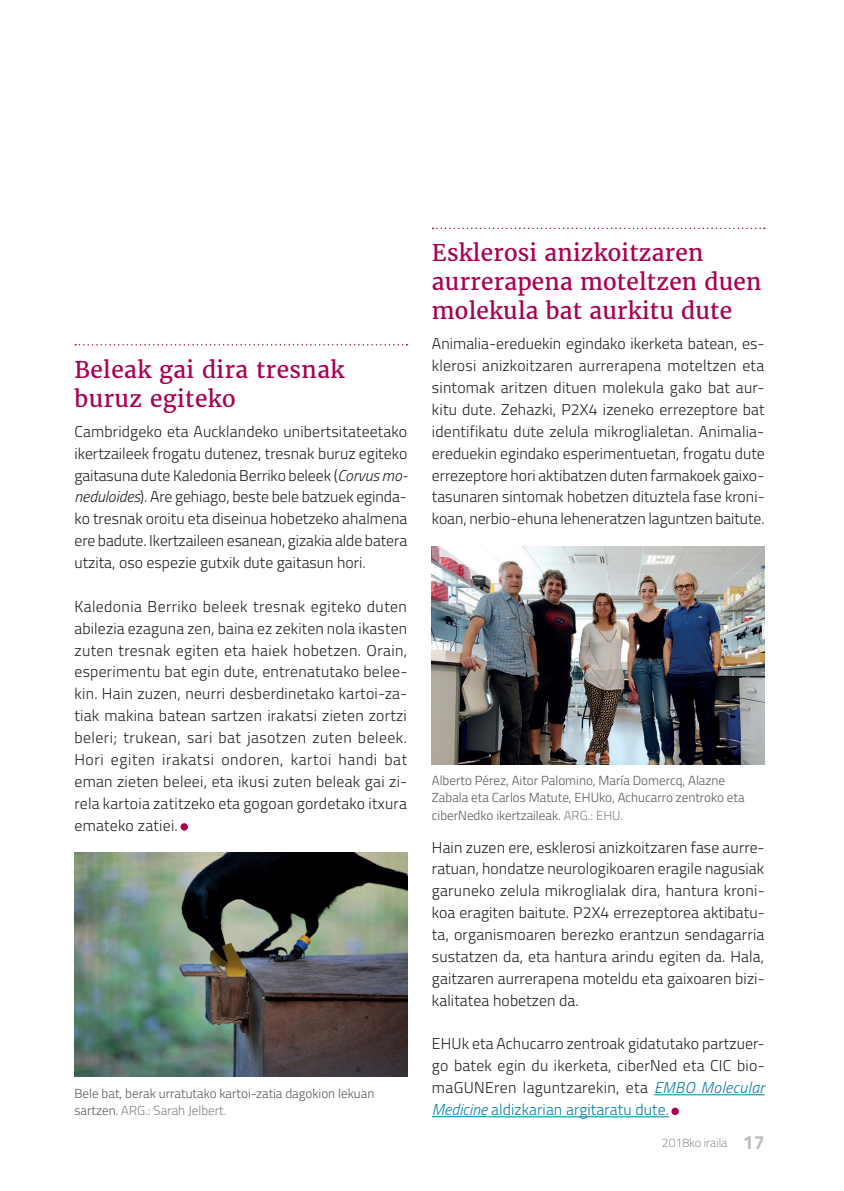
<style>
.page{position:relative;width:844px;height:1191px;background:#fff}
.page>*{position:absolute;margin:0;border:0;box-sizing:border-box;transform-origin:0 0}
.t1{font:22.75px/28.9px "Merriweather";letter-spacing:.01em;color:#a80150}
.t2{font:300 15.75px/21.9px "Titillium";letter-spacing:.005em;color:#231f20;text-align:justify}
.t3{font:300 13.12px/17.5px "Titillium";color:#57585a}
.t4{font:100 12.25px "Titillium";color:#57585a}
.s1{font-style:italic}
.s2{color:#808285}
.s3{font-style:italic;color:#007caa}
.s4{color:#007caa}
.s5{font-weight:700;font-size:19.25px;color:#bcbdc0}
</style>
<div class="page">
<svg style="left:75px;top:344px;width:332px;height:1px"></svg>
<div style="left:180px;top:823px;width:8px;height:7px;background:#a80150;border-radius:50%"></div>
<img style="left:74px;top:852px;width:333px;height:224px">
<hr style="left:654px;top:1094px;width:110px;height:1px;background:#007caa">
<hr style="left:432px;top:1116px;width:55px;height:1px;background:#007caa">
<hr style="left:487px;top:1116px;width:181px;height:1px;background:#007caa">
<div style="left:671px;top:1107px;width:7px;height:8px;background:#a80150;border-radius:50%"></div>
<svg style="left:432px;top:228px;width:332px;height:1px"></svg>
<img style="left:432px;top:546px;width:332px;height:219px">
<h1 class="t1" style="left:74px;top:355px;width:271px">Beleak gai dira tresnak buruz egiteko</h1>
<p class="t2" style="left:74px;top:419px;width:334px">Cambridgeko eta Aucklandeko unibertsitateetako ikertzaileek frogatu dutenez, tresnak buruz egiteko gaitasuna dute Kaledonia Berriko beleek (<span class="s1">Corvus mo&shy;neduloides</span>). Are gehiago, beste bele batzuek eginda&shy;ko tresnak oroitu eta diseinua hobetzeko ahalmena ere badute. Ikertzaileen esanean, gizakia alde batera utzita, oso espezie gutxik dute gaitasun hori.</p>
<p class="t2" style="left:74px;top:594px;width:334px">Kaledonia Berriko beleek tresnak egiteko duten abilezia ezaguna zen, baina ez zekiten nola ikasten zuten tresnak egiten eta haiek hobetzen. Orain, esperimentu bat egin dute, entrenatutako belee&shy;kin. Hain zuzen, neurri desberdinetako kartoi-za&shy;tiak makina batean sartzen irakatsi zieten zortzi beleri; trukean, sari bat jasotzen zuten beleek.<br>Hori egiten irakatsi ondoren, kartoi handi bat eman zieten beleei, eta ikusi zuten beleak gai zi&shy;rela kartoia zatitzeko eta gogoan gordetako itxura emateko zatiei.</p>
<p class="t3" style="left:74px;top:1083px;width:301px">Bele bat, berak urratutako kartoi-zatia dagokion lekuan sartzen. <span class="s2">ARG.: Sarah Jelbert.</span></p>
<h1 class="t1" style="left:432px;top:239px;width:331px">Esklerosi anizkoitzaren aurrerapena moteltzen duen molekula bat aurkitu dute</h1>
<p class="t2" style="left:432px;top:332px;width:334px">Animalia-ereduekin egindako ikerketa batean, es&shy;klerosi anizkoitzaren aurrerapena moteltzen eta sintomak aritzen dituen molekula gako bat aur&shy;kitu dute. Zehazki, P2X4 izeneko errezeptore bat identifikatu dute zelula mikroglialetan. Animalia&shy;ereduekin egindako esperimentuetan, frogatu dute errezeptore hori aktibatzen duten farmakoek gaixo&shy;tasunaren sintomak hobetzen dituztela fase kroni&shy;koan, nerbio-ehuna leheneratzen laguntzen baitute.</p>
<p class="t3" style="left:432px;top:770px;width:314px">Alberto Pérez, Aitor Palomino, María Domercq, Alazne<br>Zabala eta Carlos Matute, EHUko, Achucarro zentroko eta ciberNedko ikertzaileak. <span class="s2">ARG.: EHU.</span></p>
<p class="t2" style="left:432px;top:835px;width:334px">Hain zuzen ere, esklerosi anizkoitzaren fase aurre&shy;ratuan, hondatze neurologikoaren eragile nagusiak garuneko zelula mikroglialak dira, hantura kroni&shy;koa eragiten baitute. P2X4 errezeptorea aktibatu&shy;ta, organismoaren berezko erantzun sendagarria sustatzen da, eta hantura arindu egiten da. Hala, gaitzaren aurrerapena moteldu eta gaixoaren bizi&shy;kalitatea hobetzen da.</p>
<p class="t2" style="left:432px;top:1032px;width:334px">EHUk eta Achucarro zentroak gidatutako partzuer&shy;go batek egin du ikerketa, ciberNed eta CIC bio&shy;maGUNEren laguntzarekin, eta <span class="s3">EMBO Molecular Medicine</span> <span class="s4">aldizkarian argitaratu dute.</span></p>
<p class="t4" style="left:661px;top:1133px;width:104px">2018ko iraila <span class="s5">17</span></p>
</div>
